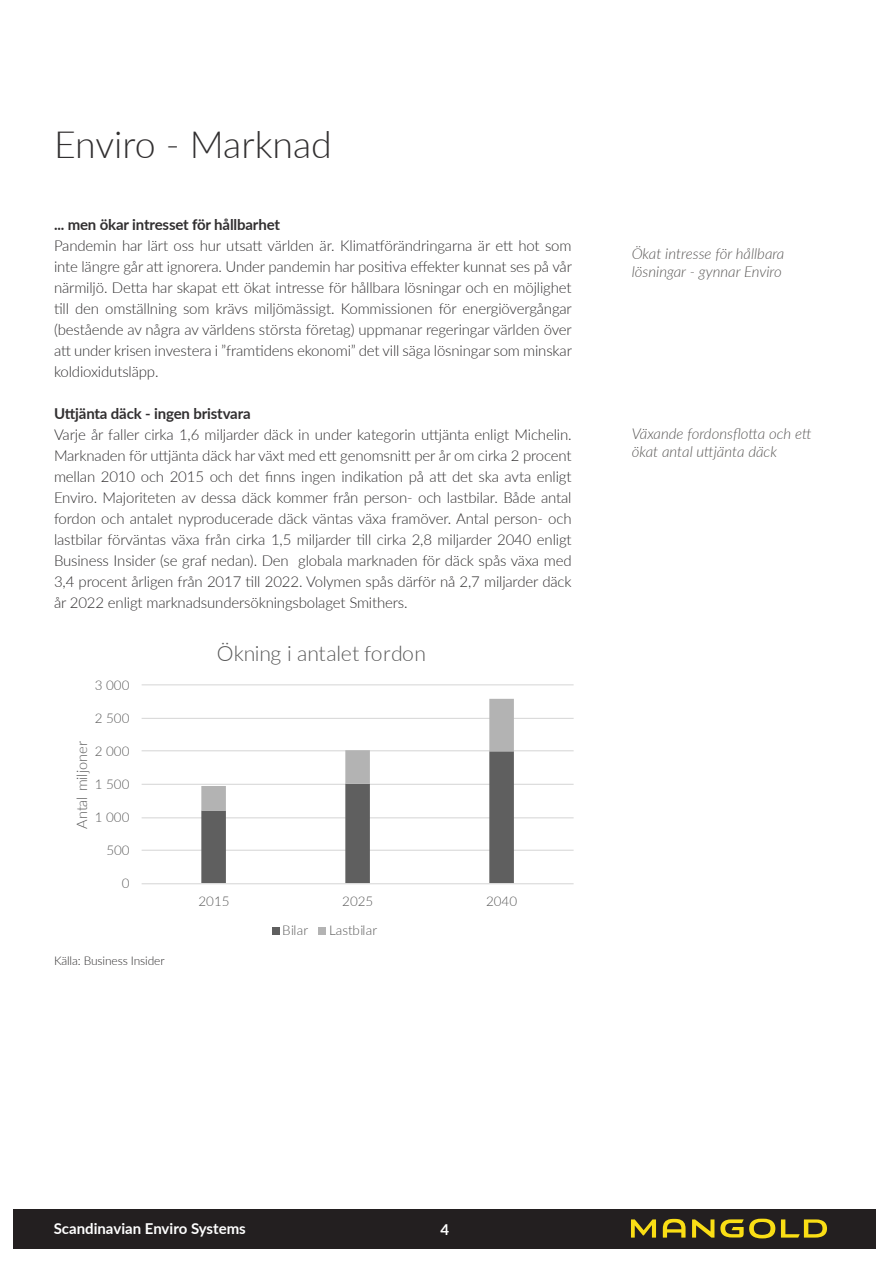
<style>
.page{position:relative;width:893px;height:1263px;background:#fff}
.page>*{position:absolute;margin:0;border:0;box-sizing:border-box;transform-origin:0 0}
.t1{font:300 37.5px "Lato";color:#312f30}
.t2{font:300 21.3px "Lato";letter-spacing:-.01em;color:#595959}
.t3{font:300 15px/21px "Lato";letter-spacing:-.01em;color:#312f30;text-align:justify}
.Sidotext_analys{font:italic 300 15px/18px "Lato";color:#595755}
.t4{font:700 15px "Lato";letter-spacing:-.01em;color:#312f30}
.t5{font:700 15px "Lato";color:#fff}
.t6{font:300 14.55px "Lato";letter-spacing:-.01em;color:#595959}
.t7{font:300 13.35px "Lato";letter-spacing:.005em;color:#595959}
.t8{font:300 12px "Lato";letter-spacing:-.01em;color:#312f30}
</style>
<div class="page">
<div style="left:14px;top:1209px;width:862px;height:40px;background:#231f20"></div>
<svg style="left:631px;top:1219px;width:25px;height:18px"></svg>
<svg style="left:692px;top:1219px;width:22px;height:18px"></svg>
<svg style="left:663px;top:1219px;width:22px;height:18px"></svg>
<svg style="left:720px;top:1219px;width:55px;height:19px"></svg>
<svg style="left:781px;top:1219px;width:46px;height:18px"></svg>
<hr style="left:142px;top:850px;width:432px;height:1px;background:#d9d9d9">
<hr style="left:142px;top:817px;width:432px;height:1px;background:#d9d9d9">
<hr style="left:142px;top:784px;width:432px;height:1px;background:#d9d9d9">
<hr style="left:142px;top:750px;width:432px;height:1px;background:#d9d9d9">
<hr style="left:142px;top:718px;width:432px;height:1px;background:#d9d9d9">
<hr style="left:142px;top:684px;width:432px;height:1px;background:#d9d9d9">
<svg style="left:201px;top:699px;width:313px;height:184px"></svg>
<hr style="left:142px;top:883px;width:432px;height:1px;background:#d9d9d9">
<div style="left:272px;top:927px;width:7px;height:7px;background:#5f5f5f"></div>
<div style="left:319px;top:927px;width:7px;height:7px;background:#b3b3b3"></div>
<p class="t1" style="left:54px;top:118px;width:279px">Enviro - Marknad</p>
<p class="t4" style="left:54px;top:213px;width:228px">... men ökar intresset för hållbarhet</p>
<p class="t3" style="left:54px;top:234px;width:519px">Pandemin har lärt oss hur utsatt världen är. Klimatförändringarna är ett hot som inte -längre går att ignorera. Under pandemin har positiva effekter -kunnat ses på vår närmiljö. Detta har skapat ett ökat intresse för hållbara -lösningar och en möjlighet till den omställning som krävs miljömässigt. Kommissionen för -energiövergångar (bestående av några av världens största företag) uppmanar regeringar världen över att under krisen investera i ”framtidens ekonomi” det vill säga lösningar som minskar koldioxidutsläpp.</p>
<p class="t4" style="left:54px;top:402px;width:198px">Uttjänta däck - ingen bristvara</p>
<p class="t3" style="left:54px;top:423px;width:519px">Varje år faller cirka 1,6 miljarder däck in under kategorin uttjänta enligt Michelin.<br>Marknaden för uttjänta däck har växt med ett genomsnitt per år om cirka 2 procent mellan 2010 och 2015 och det finns ingen indikation på att det ska avta enligt Enviro. Majoriteten av dessa däck kommer från person- och lastbilar. Både antal fordon och antalet nyproducerade däck väntas växa framöver. Antal person- och -lastbilar förväntas växa från cirka 1,5 miljarder till cirka 2,8 -miljarder 2040 enligt Business Insider (se graf nedan). Den globala marknaden för däck spås växa med 3,4 procent -årligen från 2017 till 2022. Volymen spås därför nå 2,7 miljarder däck år 2022 enligt marknadsundersökningsbolaget Smithers.</p>
<p class="t7" style="left:95px;top:675px;width:36px">3 000</p>
<p class="t7" style="left:95px;top:709px;width:36px">2 500</p>
<p class="t6" style="left:72px;top:829px;width:89px;rotate:-90deg">Antal miljoner</p>
<p class="t7" style="left:95px;top:742px;width:36px">2 000</p>
<p class="t7" style="left:95px;top:775px;width:36px">1 500</p>
<p class="t7" style="left:95px;top:808px;width:36px">1 000</p>
<p class="t7" style="left:106px;top:841px;width:25px">500</p>
<p class="t7" style="left:122px;top:874px;width:9px">0</p>
<p class="t8" style="left:54px;top:952px;width:112px">Källa: Business Insider</p>
<p class="t2" style="left:217px;top:639px;width:211px">Ökning i antalet fordon</p>
<p class="t7" style="left:198px;top:892px;width:33px">2015</p>
<p class="t7" style="left:342px;top:892px;width:33px">2025</p>
<p class="t7" style="left:486px;top:892px;width:33px">2040</p>
<p class="t7" style="left:282px;top:921px;width:27px">Bilar</p>
<p class="t7" style="left:329px;top:921px;width:50px">Lastbilar</p>
<p class="Sidotext_analys" style="left:632px;top:244px;width:154px">Ökat intresse för hållbara lösningar - gynnar Enviro</p>
<p class="Sidotext_analys" style="left:632px;top:424px;width:181px">Växande fordonsflotta och ett ökat antal uttjänta däck</p>
<p class="t5" style="left:54px;top:1217px;width:194px">Scandinavian Enviro Systems</p>
<p class="t5" style="left:441px;top:1218px;width:10px">4</p>
</div>
